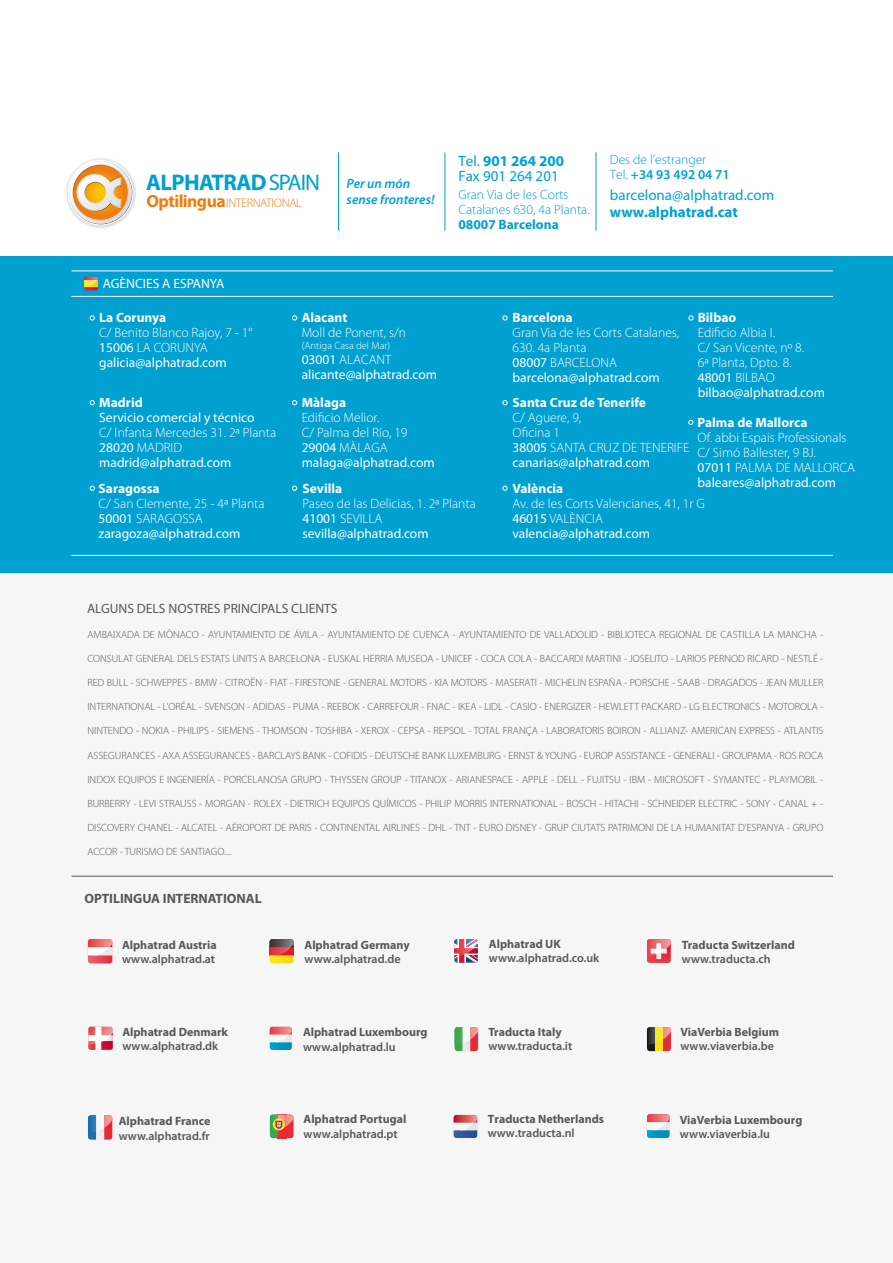
<style>
.page{position:relative;width:893px;height:1263px;background:#fff}
.page>*{position:absolute;margin:0;border:0;box-sizing:border-box;transform-origin:0 0}
.t1{font:700 22.65px "Myriad Pro";letter-spacing:-.025em;color:#00a0d1}
.t2{font:15px/15px "Myriad Pro";color:#00a0d1}
.t3{font:700 15px "Myriad Pro";color:#00a0d1}
.t4{font:300 13.5px/15px "Myriad Pro";color:#fff}
.t5{font:700 13.5px "Myriad Pro";color:#fff}
.t6{font:13.5px/15px "Myriad Pro";color:#fff}
.t7{font:300 13.5px/15px "Myriad Pro";color:#00a0d1}
.t8{font:13.5px "Myriad Pro";color:#58585a}
.t9{font:italic 600 13.5px/16.2px "Myriad Pro";color:#00a0d1}
.t10{font:700 13.5px "Myriad Pro";color:#58585a}
.t11{font:700 13.5px "Myriad Pro";color:#00a0d1}
.t12{font:300 12.45px "Myriad Pro";letter-spacing:-.03em;color:#ee7d11}
.t13{font:700 12px "Myriad Pro";color:#58585a}
.t14{font:600 12px "Myriad Pro";color:#58585a}
.t15{font:700 12px "Myriad Pro";color:#555758}
.t16{font:600 12px "Myriad Pro";color:#555758}
.t17{font:300 10.5px "Myriad Pro";color:#58585a}
.t18{font:300 10.5px "Myriad Pro";color:#fff}
.s1{font-weight:400}
.s2{font-weight:700;font-size:17.7px}
.s3{font-weight:700}
.s4{font-weight:600}
.s5{font-weight:300}
</style>
<div class="page">
<div style="left:0;top:554px;width:893px;height:709px;background:#f6f6f6"></div>
<div style="left:0;top:257px;width:893px;height:316px;background:#00a0d1"></div>
<hr style="left:71px;top:296px;width:762px;height:1px;background:#fff">
<hr style="left:71px;top:555px;width:762px;height:1px;background:#fff">
<hr style="left:71px;top:270px;width:762px;height:1px;background:#fff">
<hr style="left:71px;top:876px;width:762px;height:1px;background:#58585a">
<svg style="left:84px;top:277px;width:14px;height:13px"></svg>
<hr style="left:445px;top:152px;width:1px;height:79px;background:#00a0d1">
<hr style="left:338px;top:152px;width:1px;height:79px;background:#00a0d1">
<hr style="left:596px;top:152px;width:1px;height:79px;background:#00a0d1">
<svg style="left:90px;top:316px;width:5px;height:4px"></svg>
<svg style="left:90px;top:400px;width:5px;height:5px"></svg>
<svg style="left:90px;top:486px;width:5px;height:4px"></svg>
<svg style="left:292px;top:316px;width:5px;height:4px"></svg>
<svg style="left:292px;top:400px;width:5px;height:5px"></svg>
<svg style="left:292px;top:486px;width:5px;height:4px"></svg>
<svg style="left:503px;top:316px;width:4px;height:4px"></svg>
<svg style="left:503px;top:400px;width:4px;height:5px"></svg>
<svg style="left:503px;top:486px;width:4px;height:4px"></svg>
<svg style="left:689px;top:316px;width:4px;height:4px"></svg>
<svg style="left:64px;top:156px;width:73px;height:73px"></svg>
<svg style="left:68px;top:160px;width:66px;height:66px"></svg>
<svg style="left:688px;top:420px;width:5px;height:5px"></svg>
<svg style="left:647px;top:1027px;width:24px;height:24px"></svg>
<svg style="left:88px;top:1115px;width:24px;height:24px"></svg>
<svg style="left:88px;top:939px;width:24px;height:24px"></svg>
<svg style="left:454px;top:939px;width:24px;height:24px"></svg>
<svg style="left:647px;top:939px;width:24px;height:24px"></svg>
<svg style="left:270px;top:1114px;width:23px;height:24px"></svg>
<svg style="left:270px;top:939px;width:24px;height:24px"></svg>
<svg style="left:455px;top:1027px;width:23px;height:24px"></svg>
<svg style="left:647px;top:1114px;width:23px;height:24px"></svg>
<svg style="left:88px;top:1027px;width:25px;height:23px"></svg>
<svg style="left:270px;top:1027px;width:22px;height:23px"></svg>
<svg style="left:454px;top:1115px;width:23px;height:23px"></svg>
<h1 class="t1" style="left:146px;top:167px;width:175px">ALPHATRAD<span class="s1">SPAIN</span></h1>
<p class="t12" style="left:146px;top:196px;width:157px"><span class="s2">Optilingua</span>INTERNATIONAL</p>
<p class="t6" style="left:103px;top:276px;width:123px">AGÈNCIES A ESPANYA</p>
<p class="t9" style="left:347px;top:175px;width:89px">Per un món sense fronteres!</p>
<h2 class="t2" style="left:458px;top:154px;width:107px">Tel. <span class="s3">901 264 200<br></span>Fax 901 264 201</h2>
<p class="t7" style="left:458px;top:188px;width:133px">Gran Via de les Corts<br>Catalanes 630, 4a Planta.</p>
<p class="t11" style="left:458px;top:216px;width:102px">08007 Barcelona</p>
<p class="t7" style="left:610px;top:153px;width:121px">Des de l’estranger<br>Tel. <span class="s4">+34 93 492 04 71</span></p>
<h2 class="t2" style="left:610px;top:187px;width:166px">barcelona@alphatrad.com</h2>
<h2 class="t3" style="left:610px;top:202px;width:129px">www.alphatrad.cat</h2>
<p class="t5" style="left:99px;top:309px;width:69px">La Corunya</p>
<p class="t4" style="left:99px;top:325px;width:155px">C/ Benito Blanco Rajoy, 7 - 1°<br><span class="s1">15006</span> LA CORUNYA <span class="s1">galicia@alphatrad.com</span></p>
<p class="t5" style="left:99px;top:394px;width:45px">Madrid</p>
<p class="t6" style="left:99px;top:410px;width:157px">Servicio comercial y técnico</p>
<p class="t4" style="left:99px;top:425px;width:178px">C/ Infanta Mercedes 31. 2ª Planta<br><span class="s1">28020</span> MADRID <span class="s1">madrid@alphatrad.com</span></p>
<p class="t5" style="left:99px;top:480px;width:63px">Saragossa</p>
<p class="t4" style="left:99px;top:497px;width:167px">C/ San Clemente, 25 - 4ª Planta<br><span class="s1">50001</span> SARAGOSSA <span class="s1">zaragoza@alphatrad.com</span></p>
<p class="t5" style="left:302px;top:309px;width:47px">Alacant</p>
<p class="t4" style="left:302px;top:325px;width:106px">Moll de Ponent, s/n</p>
<p class="t18" style="left:302px;top:340px;width:90px">(Antiga Casa del Mar)</p>
<p class="t6" style="left:302px;top:352px;width:137px">03001 <span class="s5">ALACANT </span>alicante@alphatrad.com</p>
<p class="t5" style="left:302px;top:394px;width:46px">Màlaga</p>
<p class="t4" style="left:302px;top:410px;width:135px">Edificio Melior.<br>C/ Palma del Río, 19<br><span class="s1">29004</span> MÀLAGA <span class="s1">malaga@alphatrad.com</span></p>
<p class="t5" style="left:302px;top:480px;width:41px">Sevilla</p>
<p class="t4" style="left:302px;top:497px;width:175px">Paseo de las Delicias, 1. 2ª Planta<br><span class="s1">41001</span> SEVILLA <span class="s1">sevilla@alphatrad.com</span></p>
<p class="t8" style="left:87px;top:600px;width:252px">ALGUNS DELS NOSTRES PRINCIPALS CLIENTS</p>
<p class="t5" style="left:698px;top:309px;width:40px">Bilbao</p>
<p class="t4" style="left:698px;top:325px;width:129px">Edificio Albia I.<br>C/ San Vicente, nº 8.<br>6ª Planta, Dpto. 8.<br><span class="s1">48001</span> BILBAO <span class="s1">bilbao@alphatrad.com</span></p>
<p class="t5" style="left:513px;top:309px;width:61px">Barcelona</p>
<p class="t4" style="left:513px;top:325px;width:168px">Gran Via de les Corts Catalanes,<br>630. 4a Planta<br><span class="s1">08007</span> BARCELONA <span class="s1">barcelona@alphatrad.com</span></p>
<p class="t5" style="left:513px;top:394px;width:135px">Santa Cruz de Tenerife</p>
<p class="t4" style="left:513px;top:410px;width:178px">C/ Aguere, 9,<br>Oficina 1<br><span class="s1">38005</span> SANTA CRUZ DE TENERIFE <span class="s1">canarias@alphatrad.com</span></p>
<p class="t5" style="left:697px;top:413px;width:111px">Palma de Mallorca</p>
<p class="t4" style="left:697px;top:430px;width:159px">Of. abbi Espais Professionals<br>C/ Simó Ballester, 9 BJ.<br><span class="s1">07011</span> PALMA DE MALLORCA <span class="s1">baleares@alphatrad.com</span></p>
<p class="t5" style="left:512px;top:480px;width:52px">València</p>
<p class="t4" style="left:512px;top:497px;width:194px">Av. de les Corts Valencianes, 41, 1r G<br><span class="s1">46015</span> VALÈNCIA <span class="s1">valencia@alphatrad.com</span></p>
<p class="t17" style="left:87px;top:629px;width:737px">AMBAIXADA DE MÒNACO - AYUNTAMIENTO DE ÁVILA - AYUNTAMIENTO DE CUENCA - AYUNTAMIENTO DE VALLADOLID - BIBLIOTECA REGIONAL DE CASTILLA LA MANCHA -</p>
<p class="t17" style="left:87px;top:653px;width:737px">CONSULAT GENERAL DELS ESTATS UNITS A BARCELONA - EUSKAL HERRIA MUSEOA - UNICEF - COCA COLA - BACCARDI MARTINI - JOSELITO - LARIOS PERNOD RICARD - NESTLÉ -</p>
<p class="t17" style="left:87px;top:677px;width:737px">RED BULL - SCHWEPPES - BMW - CITROËN - FIAT - FIRESTONE - GENERAL MOTORS - KIA MOTORS - MASERATI - MICHELIN ESPAÑA - PORSCHE - SAAB - DRAGADOS - JEAN MULLER</p>
<p class="t17" style="left:87px;top:701px;width:738px">INTERNATIONAL - L'ORÉAL - SVENSON - ADIDAS - PUMA - REEBOK - CARREFOUR - FNAC - IKEA - LIDL - CASIO - ENERGIZER - HEWLETT PACKARD - LG ELECTRONICS - MOTOROLA -</p>
<p class="t17" style="left:87px;top:725px;width:737px">NINTENDO - NOKIA - PHILIPS - SIEMENS - THOMSON - TOSHIBA - XEROX - CEPSA - REPSOL - TOTAL FRANÇA - LABORATORIS BOIRON - ALLIANZ- AMERICAN EXPRESS - ATLANTIS</p>
<p class="t17" style="left:87px;top:749px;width:737px">ASSEGURANCES - AXA ASSEGURANCES - BARCLAYS BANK - COFIDIS - DEUTSCHE BANK LUXEMBURG - ERNST &amp; YOUNG - EUROP ASSISTANCE - GENERALI - GROUPAMA - ROS ROCA</p>
<p class="t17" style="left:87px;top:773px;width:737px">INDOX EQUIPOS E INGENIERÍA - PORCELANOSA GRUPO - THYSSEN GROUP - TITANOX - ARIANESPACE - APPLE - DELL - FUJITSU - IBM - MICROSOFT - SYMANTEC - PLAYMOBIL -</p>
<p class="t17" style="left:87px;top:797px;width:737px">BURBERRY - LEVI STRAUSS - MORGAN - ROLEX - DIETRICH EQUIPOS QUÍMICOS - PHILIP MORRIS INTERNATIONAL - BOSCH - HITACHI - SCHNEIDER ELECTRIC - SONY - CANAL + -</p>
<p class="t17" style="left:87px;top:821px;width:737px">DISCOVERY CHANEL - ALCATEL - AÉROPORT DE PARIS - CONTINENTAL AIRLINES - DHL - TNT - EURO DISNEY - GRUP CIUTATS PATRIMONI DE LA HUMANITAT D’ESPANYA - GRUPO</p>
<p class="t17" style="left:87px;top:845px;width:146px">ACCOR - TURISMO DE SANTIAGO....</p>
<p class="t10" style="left:84px;top:890px;width:179px">OPTILINGUA INTERNATIONAL</p>
<p class="t13" style="left:122px;top:937px;width:96px">Alphatrad Austria</p>
<p class="t14" style="left:122px;top:951px;width:95px">www.alphatrad.at</p>
<p class="t13" style="left:305px;top:937px;width:107px">Alphatrad Germany</p>
<p class="t14" style="left:305px;top:951px;width:98px">www.alphatrad.de</p>
<p class="t13" style="left:489px;top:936px;width:73px">Alphatrad UK</p>
<p class="t14" style="left:489px;top:951px;width:112px">www.alphatrad.co.uk</p>
<p class="t13" style="left:682px;top:937px;width:114px">Traducta Switzerland</p>
<p class="t14" style="left:682px;top:951px;width:90px">www.traducta.ch</p>
<p class="t13" style="left:122px;top:1024px;width:107px">Alphatrad Denmark</p>
<p class="t14" style="left:122px;top:1039px;width:97px">www.alphatrad.dk</p>
<p class="t13" style="left:303px;top:1024px;width:126px">Alphatrad Luxembourg</p>
<p class="t14" style="left:303px;top:1039px;width:94px">www.alphatrad.lu</p>
<p class="t13" style="left:488px;top:1024px;width:75px">Traducta Italy</p>
<p class="t14" style="left:488px;top:1038px;width:85px">www.traducta.it</p>
<p class="t13" style="left:680px;top:1024px;width:100px">ViaVerbia Belgium</p>
<p class="t14" style="left:680px;top:1039px;width:95px">www.viaverbia.be</p>
<p class="t13" style="left:119px;top:1113px;width:93px">Alphatrad France</p>
<p class="t14" style="left:119px;top:1128px;width:92px">www.alphatrad.fr</p>
<p class="t13" style="left:304px;top:1111px;width:104px">Alphatrad Portugal</p>
<p class="t14" style="left:304px;top:1126px;width:96px">www.alphatrad.pt</p>
<p class="t15" style="left:488px;top:1111px;width:118px">Traducta Netherlands</p>
<p class="t16" style="left:488px;top:1126px;width:88px">www.traducta.nl</p>
<p class="t13" style="left:680px;top:1112px;width:124px">ViaVerbia Luxembourg</p>
<p class="t14" style="left:680px;top:1126px;width:92px">www.viaverbia.lu</p>
</div>
